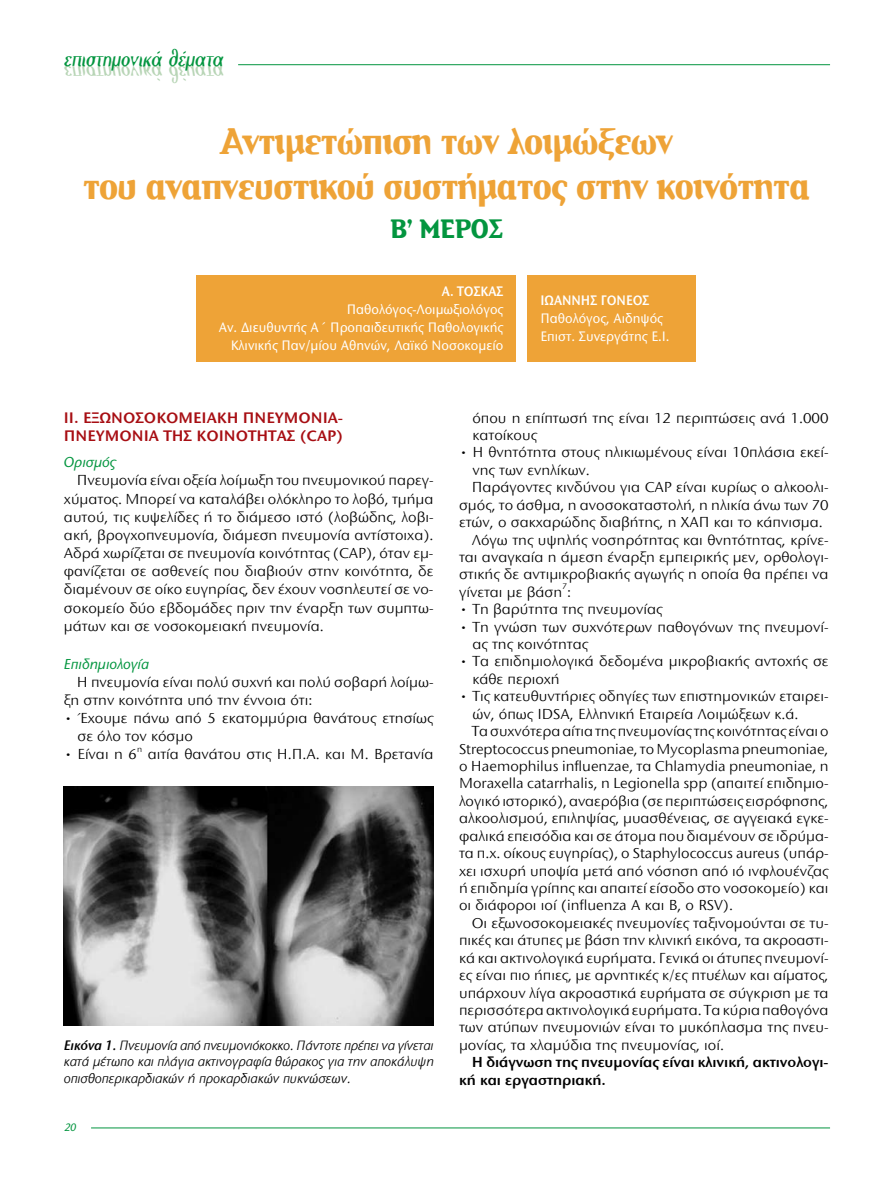
<style>
.page{position:relative;width:893px;height:1191px;background:#fff}
.page>*{position:absolute;margin:0;border:0;box-sizing:border-box;transform-origin:0 0}
.t1{font:700 37.5px/45px "CF Derrida";letter-spacing:-.025em;color:#eea337;text-align:center;scale:.95 1}
.t2{font:700 27px "CF Derrida";letter-spacing:-.025em;color:#03953f;scale:.95 1}
.t3{font:600 15.75px/18.1px "Stone Sans ITC Hel";color:#a70e13}
.t4{font:15px/18.1px "Stone Sans ITC Hel";color:#000}
.t5{font:600 15px/17.4px "Stone Sans ITC Hel";color:#000}
.t6{font:italic 500 15px "Stone Sans ITC Hel";color:#03953f}
.t7{font:italic 14.25px/16.5px "Stone Sans ITC Hel";color:#000;text-align:justify}
.t8{font:500 14.25px/18px "Stone Sans ITC Hel";color:#fff;text-align:right;scale:.95 1}
.t9{font:600 14.25px "Stone Sans ITC Hel";color:#fff;scale:.9 1}
.t10{font:italic 500 11.25px "Stone Sans ITC Hel";color:#03953f;scale:.95 1}
.t11{font:8.7px "Stone Sans ITC Hel";color:#000}
.s1{font-weight:600}
</style>
<div class="page">
<hr style="left:91px;top:1127px;width:739px;height:1px;background:#03953f">
<hr style="left:238px;top:64px;width:592px;height:1px;background:#03953f">
<img style="left:64px;top:787px;width:369px;height:238px">
<div style="left:197px;top:275px;width:319px;height:86px;background:#eea337"></div>
<div style="left:528px;top:275px;width:168px;height:86px;background:#eea337"></div>
<h1 class="t1" style="left:83px;top:120px;width:767px">Αντιμετώπιση των λοιμώξεων<br>του αναπνευστικού συστήματος στην κοινότητα</h1>
<h2 class="t2" style="left:390px;top:215px;width:121px">B' ΜΕΡΟΣ</h2>
<p class="t9" style="left:442px;top:284px;width:70px">Α. ΤΟΣΚΑΣ</p>
<p class="t8" style="left:219px;top:301px;width:301px">Παθολόγος-Λοιμωξιολόγος<br>Αν. Διευθυντής Α΄ Προπαιδευτικής Παθολογικής<br>Κλινικής Παν/μίου Αθηνών, Λαϊκό Νοσοκομείο</p>
<p class="t9" style="left:540px;top:293px;width:122px">IΩΑΝΝΗΣ ΓΟΝΕOΣ</p>
<p class="t8" style="left:540px;top:310px;width:137px;text-align:left">Παθολόγος, Αιδηψός<br>Επιστ. Συνεργάτης Ε.Ι.</p>
<p class="t3" style="left:64px;top:409px;width:281px">ΙΙ. ΕΞΩΝΟΣΟΚΟΜΕΙΑΚΗ ΠΝΕΥΜΟΝΙΑ-<br>ΠΝΕΥΜΟΝΙΑ ΤΗΣ ΚΟΙΝΟΤΗΤΑΣ (CAP)</p>
<p class="t6" style="left:64px;top:454px;width:53px">Ορισμός</p>
<p class="t4" style="left:64px;top:472px;width:371px;text-align:justify;text-indent:13px">Πνευμονία είναι οξεία λοίμωξη του πνευμονικού παρεγ&shy;χύματος. Μπορεί να καταλάβει ολόκληρο το λοβό, τμήμα αυτού, τις κυψελίδες ή το διάμεσο ιστό (λοβώδης, λοβι&shy;ακή, βρογχοπνευμονία, διάμεση πνευμονία αντίστοιχα).<br>Αδρά χωρίζεται σε πνευμονία κοινότητας (CAP), όταν εμ&shy;φανίζεται σε ασθενείς που διαβιούν στην κοινότητα, δε διαμένουν σε οίκο ευγηρίας, δεν έχουν νοσηλευτεί σε νο&shy;σοκομείο δύο εβδομάδες πριν την έναρξη των συμπτω&shy;μάτων και σε νοσοκομειακή πνευμονία.</p>
<p class="t6" style="left:64px;top:655px;width:86px">Επιδημιολογία</p>
<p class="t4" style="left:64px;top:673px;width:371px;text-indent:13px">Η πνευμονία είναι πολύ συχνή και πολύ σοβαρή λοίμω&shy;ξη στην κοινότητα υπό την έννοια ότι:</p>
<p class="t4" style="left:77px;top:709px;width:358px;text-indent:-13px">• Έχουμε πάνω από 5 εκατομμύρια θανάτους ετησίως σε όλο τον κόσμο</p>
<p class="t4" style="left:64px;top:745px;width:75px">• Είναι η 6</p>
<p class="t11" style="left:137px;top:744px;width:7px">η</p>
<p class="t4" style="left:148px;top:745px;width:287px">αιτία θανάτου στις Η.Π.Α. και Μ. Βρετανία</p>
<p class="t7" style="left:64px;top:1037px;width:371px"><span class="s1">Εικόνα 1.</span> Πνευμονία από πνευμονιόκοκκο. Πάντοτε πρέπει να γίνεται κατά μέτωπο και πλάγια ακτινογραφία θώρακος για την αποκάλυψη οπισθοπερικαρδιακών ή προκαρδιακών πυκνώσεων.</p>
<p class="t10" style="left:64px;top:1121px;width:16px">20</p>
<p class="t4" style="left:472px;top:409px;width:358px;line-height:17.4px">όπου η επίπτωσή της είναι 12 περιπτώσεις ανά 1.000 κατοίκους</p>
<p class="t4" style="left:459px;top:444px;width:371px">• Η θνητότητα στους ηλικιωμένους είναι 10πλάσια εκεί-</p>
<p class="t4" style="left:472px;top:461px;width:119px">νης των ενηλίκων.</p>
<p class="t4" style="left:472px;top:478px;width:358px">Παράγοντες κινδύνου για CAP είναι κυρίως ο αλκοολι-</p>
<p class="t4" style="left:459px;top:496px;width:371px">σμός, το άσθμα, η ανοσοκαταστολή, η ηλικία άνω των 70</p>
<p class="t4" style="left:459px;top:513px;width:365px">ετών, ο σακχαρώδης διαβήτης, η ΧΑΠ και το κάπνισμα.</p>
<p class="t4" style="left:472px;top:531px;width:358px">Λόγω της υψηλής νοσηρότητας και θνητότητας, κρίνε-</p>
<p class="t4" style="left:459px;top:548px;width:371px">ται αναγκαία η άμεση έναρξη εμπειρικής μεν, ορθολογι-</p>
<p class="t4" style="left:459px;top:565px;width:371px">στικής δε αντιμικροβιακής αγωγής η οποία θα πρέπει να</p>
<p class="t4" style="left:459px;top:583px;width:113px">γίνεται με βάση :</p>
<p class="t11" style="left:562px;top:582px;width:6px">7</p>
<p class="t4" style="left:459px;top:600px;width:205px">• Τη βαρύτητα της πνευμονίας</p>
<p class="t4" style="left:472px;top:618px;width:358px;line-height:17.4px;text-indent:-13px">• Τη γνώση των συχνότερων παθογόνων της πνευμονί&shy;ας της κοινότητας</p>
<p class="t4" style="left:472px;top:653px;width:358px;line-height:17.4px;text-indent:-13px">• Τα επιδημιολογικά δεδομένα μικροβιακής αντοχής σε κάθε περιοχή</p>
<p class="t4" style="left:459px;top:687px;width:371px">• Τις κατευθυντήριες οδηγίες των επιστημονικών εταιρει-</p>
<p class="t4" style="left:472px;top:705px;width:328px">ών, όπως IDSA, Ελληνική Εταιρεία Λοιμώξεων κ.ά.</p>
<p class="t4" style="left:472px;top:722px;width:358px">Τα συχνότερα αίτια της πνευμονίας της κοινότητας είναι ο</p>
<p class="t4" style="left:459px;top:740px;width:371px">Streptococcus pneumoniae, το Mycoplasma pneumoniae,</p>
<p class="t4" style="left:459px;top:757px;width:371px">ο Haemophilus influenzae, τα Chlamydia pneumoniae, η</p>
<p class="t4" style="left:459px;top:775px;width:371px">Moraxella catarrhalis, η Legionella spp (απαιτεί επιδημιο-</p>
<p class="t4" style="left:459px;top:792px;width:371px">λογικό ιστορικό), αναερόβια (σε περιπτώσεις εισρόφησης,</p>
<p class="t4" style="left:459px;top:809px;width:371px">αλκοολισμού, επιληψίας, μυασθένειας, σε αγγειακά εγκε-</p>
<p class="t4" style="left:459px;top:827px;width:371px">φαλικά επεισόδια και σε άτομα που διαμένουν σε ιδρύμα-</p>
<p class="t4" style="left:459px;top:844px;width:371px">τα π.χ. οίκους ευγηρίας), ο Staphylococcus aureus (υπάρ-</p>
<p class="t4" style="left:459px;top:862px;width:371px">χει ισχυρή υποψία μετά από νόσηση από ιό ινφλουένζας</p>
<p class="t4" style="left:459px;top:879px;width:371px">ή επιδημία γρίπης και απαιτεί είσοδο στο νοσοκομείο) και</p>
<p class="t4" style="left:459px;top:896px;width:275px">οι διάφοροι ιοί (influenza A και B, ο RSV).</p>
<p class="t4" style="left:472px;top:914px;width:358px">Οι εξωνοσοκομειακές πνευμονίες ταξινομούνται σε τυ-</p>
<p class="t4" style="left:459px;top:931px;width:371px">πικές και άτυπες με βάση την κλινική εικόνα, τα ακροαστι-</p>
<p class="t4" style="left:459px;top:949px;width:371px">κά και ακτινολογικά ευρήματα. Γενικά οι άτυπες πνευμονί-</p>
<p class="t4" style="left:459px;top:966px;width:371px">ες είναι πιο ήπιες, με αρνητικές κ/ες πτυέλων και αίματος,</p>
<p class="t4" style="left:459px;top:983px;width:371px">υπάρχουν λίγα ακροαστικά ευρήματα σε σύγκριση με τα</p>
<p class="t4" style="left:459px;top:1001px;width:371px">περισσότερα ακτινολογικά ευρήματα. Τα κύρια παθογόνα</p>
<p class="t4" style="left:459px;top:1018px;width:371px">των ατύπων πνευμονιών είναι το μυκόπλασμα της πνευ-</p>
<p class="t4" style="left:459px;top:1036px;width:266px">μονίας, τα χλαμύδια της πνευμονίας, ιοί.</p>
<p class="t5" style="left:459px;top:1053px;width:371px;text-indent:13px">Η διάγνωση της πνευμονίας είναι κλινική, ακτινολογι&shy;κή και εργαστηριακή.</p>
</div>
